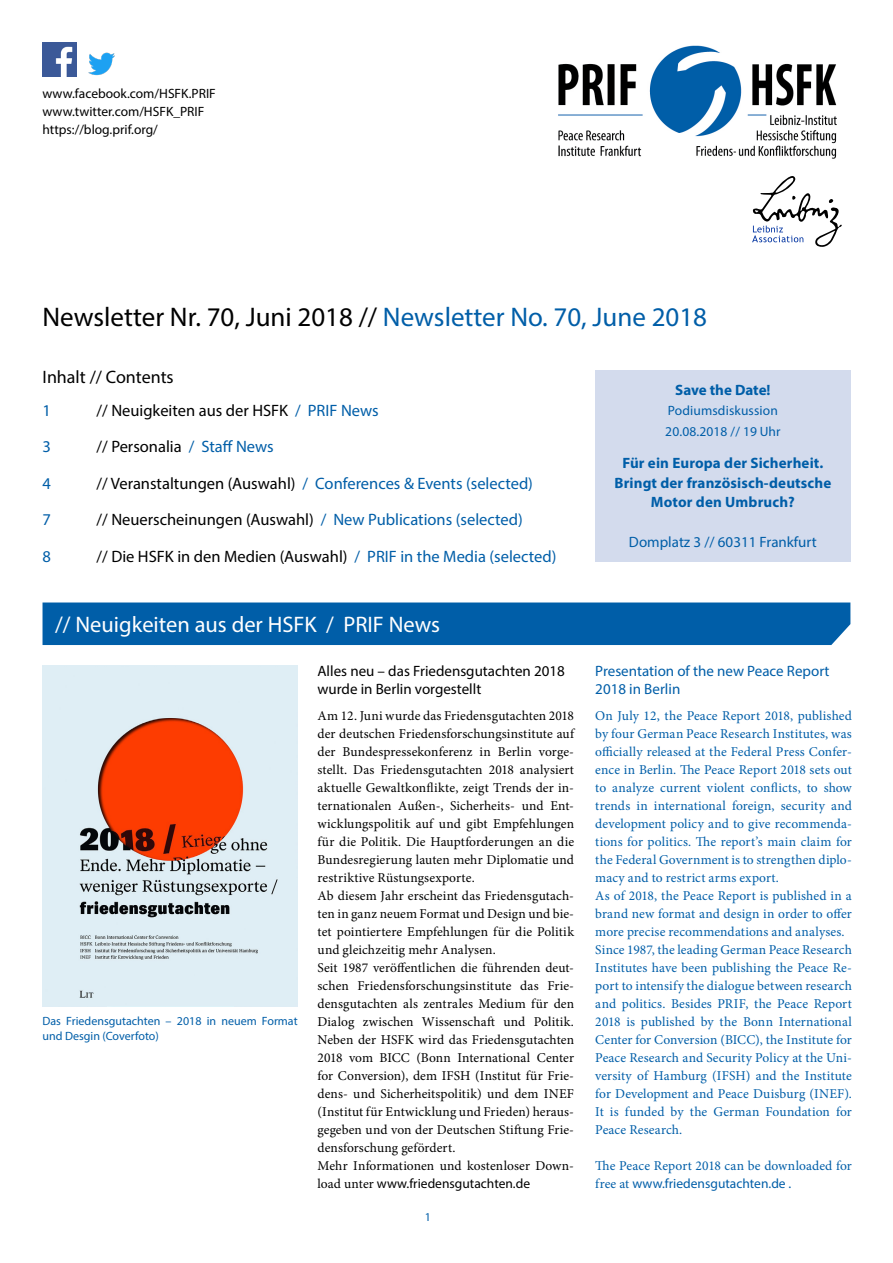
<style>
.page{position:relative;width:893px;height:1263px;background:#fff}
.page>*{position:absolute;margin:0;border:0;box-sizing:border-box;transform-origin:0 0}
.t1{font:27px "Myriad Pro";color:#000}
.t2{font:22.5px "Myriad Pro";color:#fff}
.t3{font:18px "Myriad Pro";color:#000}
.t4{font:16.5px "Myriad Pro";color:#000}
.t5{font:16.5px "Myriad Pro";color:#005ea8}
.t6{font:700 15px/19.5px "Myriad Pro";letter-spacing:.01em;color:#005ea8;text-align:center}
.t7{font:15px/18px "Myriad Pro";color:#005ea8}
.t8{font:15px/18px "Myriad Pro";color:#000}
.t9{font:13.5px/18px "Minion Pro";letter-spacing:.005em;color:#000}
.t10{font:13.5px/18px "Minion Pro";letter-spacing:.005em;color:#005ea8}
.t11{font:13.5px/18px "Myriad Pro";color:#000}
.t12{font:13.5px/21.6px "Myriad Pro";letter-spacing:.01em;color:#005ea8}
.t13{font:12px/15px "Myriad Pro";color:#005ea8}
.s1{color:#005ea8}
.s2{color:#000}
.s3{font-family:"Minion Pro"}
</style>
<div class="page">
<img style="left:558px;top:45px;width:279px;height:114px">
<div style="left:43px;top:602px;width:807px;height:43px;background:#005ea8"></div>
<svg style="left:752px;top:176px;width:90px;height:71px"></svg>
<img style="left:88px;top:52px;width:27px;height:24px">
<img style="left:43px;top:43px;width:34px;height:34px">
<div style="left:595px;top:370px;width:255px;height:191px;background:#d3dbed"></div>
<img style="left:43px;top:665px;width:255px;height:342px">
<p class="t11" style="left:43px;top:85px;width:175px">www.facebook.com/HSFK.PRIF www.twitter.com/HSFK_PRIF https://blog.prif.org/</p>
<h1 class="t1" style="left:43px;top:301px;width:666px">Newsletter Nr. 70, Juni 2018 // <span class="s1">Newsletter No. 70, June 2018</span></h1>
<h3 class="t3" style="left:43px;top:366px;width:133px">Inhalt // Contents</h3>
<p class="t5" style="left:43px;top:400px;width:10px">1</p>
<p class="t4" style="left:97px;top:400px;width:284px">// Neuigkeiten aus der HSFK <span class="s1">/ PRIF News</span></p>
<p class="t5" style="left:43px;top:436px;width:10px">3</p>
<p class="t4" style="left:97px;top:436px;width:179px">// Personalia <span class="s1">/ Staff News</span></p>
<p class="t5" style="left:43px;top:473px;width:10px">4</p>
<p class="t5" style="left:97px;top:473px;width:438px"><span class="s2">// Veranstaltungen (Auswahl)</span> / Conferences &amp; Events (selected)</p>
<p class="t5" style="left:43px;top:510px;width:10px">7</p>
<p class="t4" style="left:97px;top:510px;width:428px">// Neuerscheinungen (Auswahl) <span class="s1">/ New Publications (selected)</span></p>
<p class="t5" style="left:43px;top:546px;width:10px">8</p>
<p class="t4" style="left:97px;top:546px;width:461px">// Die HSFK in den Medien (Auswahl) <span class="s1">/ PRIF in the Media (selected)</span></p>
<p class="t6" style="left:675px;top:380px;width:97px">Save the Date!</p>
<p class="t12" style="left:665px;top:399px;width:117px">Podiumsdiskussion<br>20.08.2018 // 19 Uhr</p>
<p class="t6" style="left:614px;top:453px;width:218px">Für ein Europa der Sicherheit.<br>Bringt der französisch-deutsche<br>Motor den Umbruch?</p>
<p class="t7" style="left:629px;top:533px;width:189px">Domplatz 3 // 60311 Frankfurt</p>
<h2 class="t2" style="left:55px;top:611px;width:386px">// Neuigkeiten aus der HSFK / PRIF News</h2>
<p class="t13" style="left:43px;top:1013px;width:257px">Das Friedensgutachten – 2018 in neuem Format und Desgin (Coverfoto)</p>
<p class="t8" style="left:317px;top:662px;width:249px">Alles neu – das Friedensgutachten 2018 wurde in Berlin vorgestellt</p>
<p class="t9" style="left:317px;top:707px;width:258px">Am 12. Juni wurde das Friedensgutachten 2018 der deutschen Friedensforschungsinstitute auf der Bundespressekonferenz in Berlin vorge&shy;stellt. Das Friedensgutachten 2018 analysiert aktuelle Gewaltkonflikte, zeigt Trends der in&shy;ternationalen Außen-, Sicherheits- und Ent&shy;wicklungspolitik auf und gibt Empfehlungen für die Politik. Die Hauptforderungen an die Bundesregierung lauten mehr Diplomatie und restriktive Rüstungsexporte.<br>Ab diesem Jahr erscheint das Friedensgutach&shy;ten in ganz neuem Format und Design und bie&shy;tet pointiertere Empfehlungen für die Politik und gleichzeitig mehr Analysen.<br>Seit 1987 veröffentlichen die führenden deut&shy;schen Friedensforschungsinstitute das Frie&shy;densgutachten als zentrales Medium für den Dialog zwischen Wissenschaft und Politik.<br>Neben der HSFK wird das Friedensgutachten 2018 vom BICC (Bonn International Center for Conversion), dem IFSH (Institut für Frie&shy;dens- und Sicherheitspolitik) und dem INEF (Institut für Entwicklung und Frieden) heraus&shy;gegeben und von der Deutschen Stiftung Frie&shy;densforschung gefördert.<br>Mehr Informationen und kostenloser Down-</p>
<p class="t11" style="left:317px;top:1174px;width:214px"><span class="s3">load unter</span> www.friedensgutachten.de</p>
<p class="t13" style="left:425px;top:1209px;width:8px">1</p>
<p class="t7" style="left:595px;top:662px;width:236px">Presentation of the new Peace Report<br>2018 in Berlin</p>
<p class="t10" style="left:595px;top:707px;width:258px">On July 12, the Peace Report 2018, published by four German Peace Research Institutes, was officially released at the Federal Press Confer&shy;ence in Berlin. The Peace Report 2018 sets out to analyze current violent conflicts, to show trends in international foreign, security and development policy and to give recommenda&shy;tions for politics. The report’s main claim for the Federal Government is to strengthen diplo&shy;macy and to restrict arms export.<br>As of 2018, the Peace Report is published in a brand new format and design in order to offer more precise recommendations and analyses.<br>Since 1987, the leading German Peace Research Institutes have been publishing the Peace Re&shy;port to intensify the dialogue between research and politics. Besides PRIF, the Peace Report 2018 is published by the Bonn International Center for Conversion (BICC), the Institute for Peace Research and Security Policy at the Uni&shy;versity of Hamburg (IFSH) and the Institute for Development and Peace Duisburg (INEF).<br>It is funded by the German Foundation for Peace Research.</p>
<p class="t10" style="left:595px;top:1157px;width:258px">The Peace Report 2018 can be downloaded for</p>
<p class="t12" style="left:595px;top:1172px;width:198px"><span class="s3">free at</span> www.friedensgutachten.de .</p>
</div>
